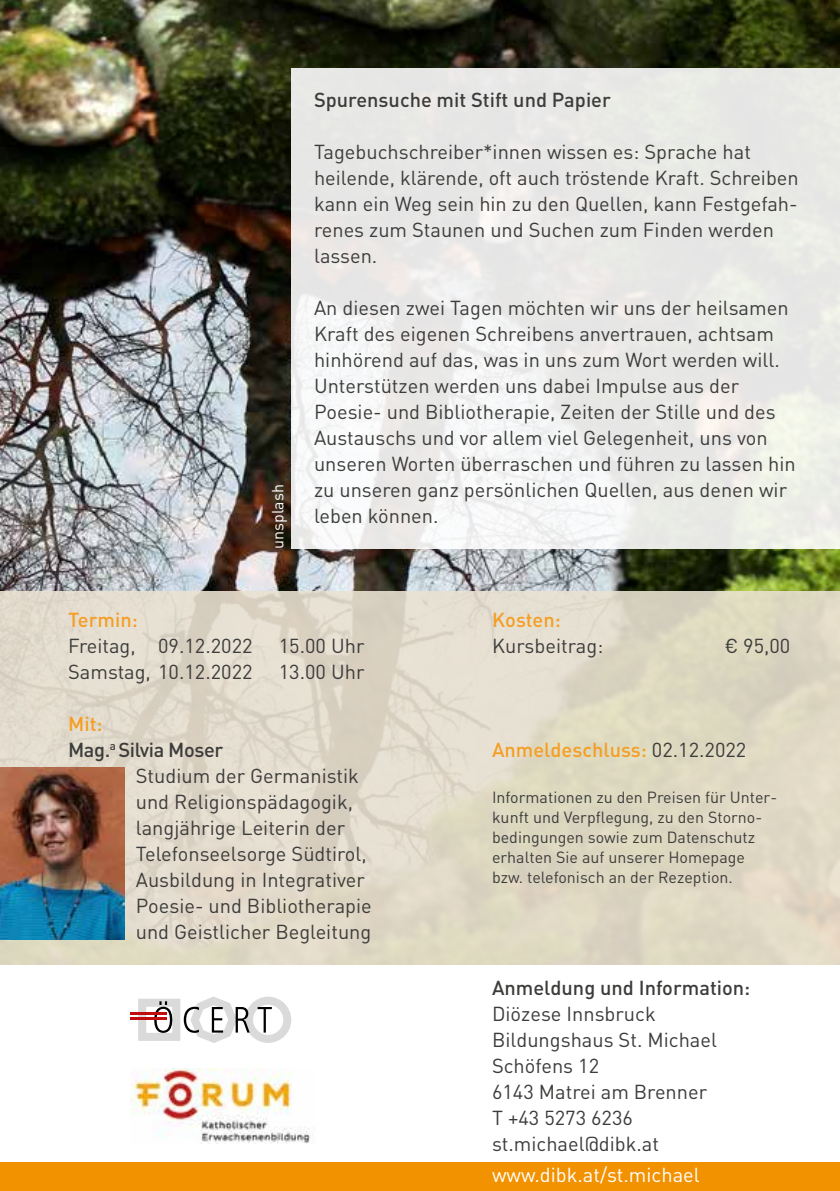
<style>
.page{position:relative;width:840px;height:1191px;background:#fff}
.page>*{position:absolute;margin:0;border:0;box-sizing:border-box;transform-origin:0 0}
.t1{font:20px/26px "DIN";color:#3c3c3b}
.t2{font:500 20px "DIN";color:#3c3c3b}
.t3{font:500 20px "DIN";color:#f59e24}
.t4{font:20px "DIN";color:#fff}
.t5{font:500 20px "DIN";letter-spacing:-.02em;color:#3c3c3b}
.t6{font:16px/20px "DIN";color:#3c3c3b}
.t7{font:16px "DIN";color:#fff}
.s1{font-weight:400;color:#3c3c3b}
</style>
<div class="page">
<img style="left:0;top:0;width:839px;height:591px">
<svg style="left:291px;top:68px;width:548px;height:481px;fill:#e9e9e6"></svg>
<div style="left:0;top:591px;width:839px;height:571px;background:linear-gradient(to right,#e0dacd,#dfd8c2)"></div>
<img style="left:0;top:767px;width:124px;height:172px">
<div style="left:0;top:965px;width:839px;height:207px;background:#fff"></div>
<div style="left:0;top:1162px;width:839px;height:29px;background:#f39200"></div>
<svg style="left:138px;top:996px;width:153px;height:47px"></svg>
<hr style="left:130px;top:1012px;width:36px;height:3px;background:#c00d0e">
<hr style="left:130px;top:1017px;width:36px;height:2px;background:#c00d0e">
<img style="left:130px;top:1068px;width:181px;height:75px">
<p class="t7" style="left:267px;top:549px;width:66px;rotate:-90deg">unsplash</p>
<p class="t2" style="left:314px;top:87px;width:298px">Spurensuche mit Stift und Papier</p>
<p class="t1" style="left:314px;top:138px;width:486px">Tagebuchschreiber*innen wissen es: Sprache hat heilende, klärende, oft auch tröstende Kraft. Schreiben kann ein Weg sein hin zu den Quellen, kann Festgefah&shy;renes zum Staunen und Suchen zum Finden werden lassen.</p>
<p class="t1" style="left:314px;top:294px;width:483px">An diesen zwei Tagen möchten wir uns der heilsamen Kraft des eigenen Schreibens anvertrauen, achtsam hinhörend auf das, was in uns zum Wort werden will.<br>Unterstützen werden uns dabei Impulse aus der Poesie- und Bibliotherapie, Zeiten der Stille und des Austauschs und vor allem viel Gelegenheit, uns von unseren Worten überraschen und führen zu lassen hin zu unseren ganz persönlichen Quellen, aus denen wir leben können.</p>
<p class="t3" style="left:68px;top:607px;width:71px">Termin:</p>
<p class="t1" style="left:68px;top:632px;width:186px">Freitag, 09.12.2022</p>
<p class="t1" style="left:279px;top:632px;width:87px">15.00 Uhr</p>
<p class="t1" style="left:68px;top:658px;width:186px">Samstag, 10.12.2022</p>
<p class="t1" style="left:279px;top:658px;width:87px">13.00 Uhr</p>
<p class="t3" style="left:68px;top:711px;width:36px">Mit:</p>
<p class="t5" style="left:68px;top:737px;width:157px">Mag.<sup>a</sup> Silvia Moser</p>
<p class="t1" style="left:136px;top:762px;width:224px">Studium der Germanistik</p>
<p class="t1" style="left:136px;top:788px;width:218px">und Religionspädagogik,</p>
<p class="t1" style="left:136px;top:814px;width:211px">langjährige Leiterin der</p>
<p class="t1" style="left:136px;top:840px;width:232px">Telefonseelsorge Südtirol,</p>
<p class="t1" style="left:136px;top:866px;width:230px">Ausbildung in Integrativer</p>
<p class="t1" style="left:136px;top:892px;width:237px">Poesie- und Bibliotherapie</p>
<p class="t1" style="left:136px;top:918px;width:237px">und Geistlicher Begleitung</p>
<p class="t3" style="left:492px;top:607px;width:70px">Kosten:</p>
<p class="t1" style="left:492px;top:632px;width:113px">Kursbeitrag:</p>
<p class="t1" style="left:724px;top:632px;width:67px">€ 95,00</p>
<p class="t3" style="left:492px;top:737px;width:256px">Anmeldeschluss: <span class="s1">02.12.2022</span></p>
<p class="t6" style="left:492px;top:787px;width:286px">Informationen zu den Preisen für Unter&shy;kunft und Verpflegung, zu den Storno&shy;bedingungen sowie zum Datenschutz erhalten Sie auf unserer Homepage bzw. telefonisch an der Rezeption.</p>
<p class="t2" style="left:492px;top:974px;width:259px">Anmeldung und Information:</p>
<p class="t1" style="left:492px;top:1000px;width:226px">Diözese Innsbruck<br>Bildungshaus St. Michael<br>Schöfens 12<br>6143 Matrei am Brenner<br>T +43 5273 6236 st.michael@dibk.at</p>
<p class="t4" style="left:492px;top:1162px;width:209px">www.dibk.at/st.michael</p>
</div>
